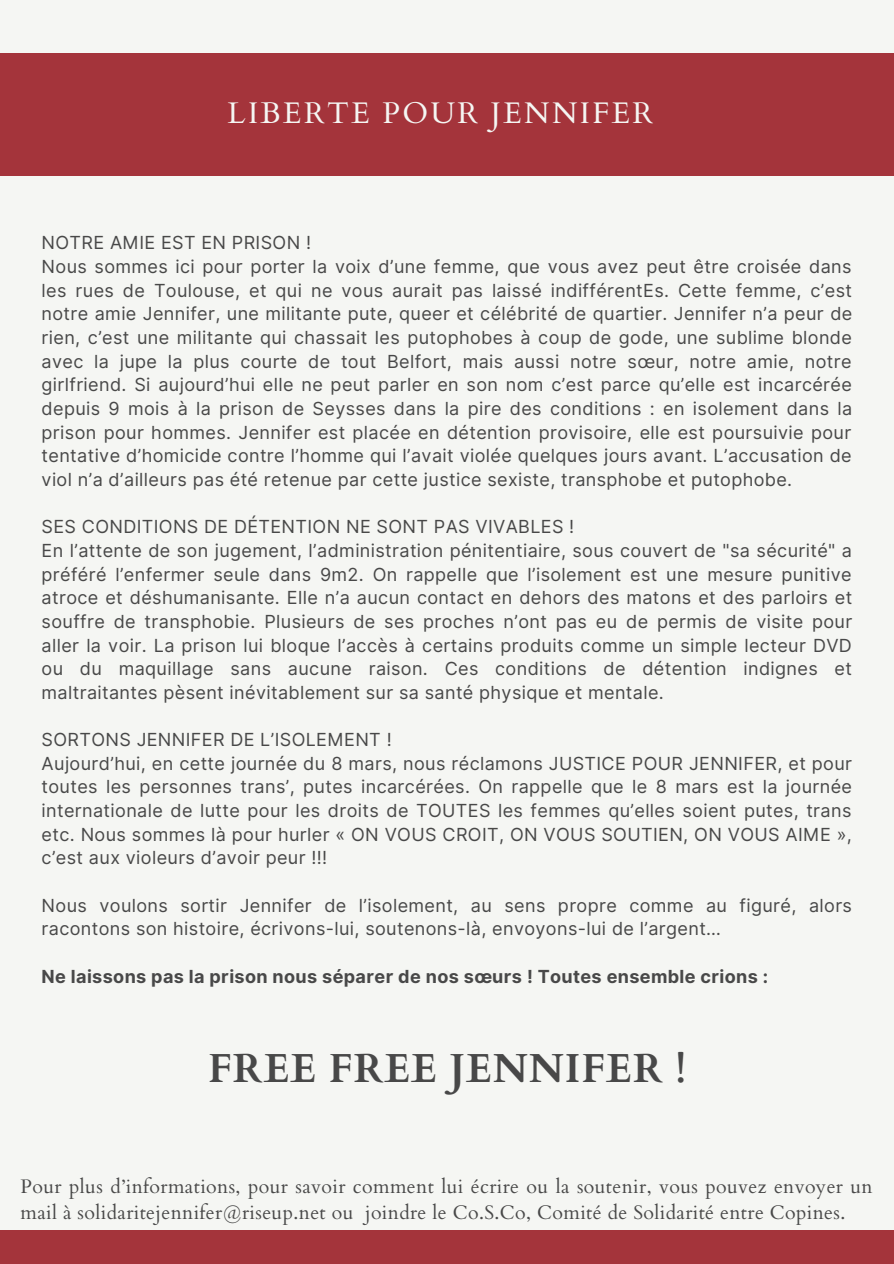
<style>
.page{position:relative;width:894px;height:1264px;background:#fff}
.page>*{position:absolute;margin:0;border:0;box-sizing:border-box;transform-origin:0 0}
.t1{font:700 40.65px "Cardo";letter-spacing:.02em;color:#484848}
.t2{font:29.85px "Cardo";letter-spacing:.08em;color:#f5f6f3}
.t3{font:19.5px/26px "Cardo";letter-spacing:.02em;color:#484848}
.t4{font:18px/23.7px "Inter";letter-spacing:.02em;color:#484848}
.t5{font:700 18px "Inter";letter-spacing:.02em;color:#484848}
</style>
<div class="page">
<div style="left:0;top:0;width:893px;height:1263px;background:#f5f6f3"></div>
<div style="left:0;top:1230px;width:893px;height:33px;background:#a4343b"></div>
<div style="left:0;top:54px;width:893px;height:121px;background:#a4343b"></div>
<h2 class="t2" style="left:227px;top:93px;width:427px">LIBERTE POUR JENNIFER</h2>
<p class="t4" style="left:42px;top:231px;width:812px">NOTRE AMIE EST EN PRISON !<br>Nous sommes ici pour porter la voix d’une femme, que vous avez peut être croisée dans les rues de Toulouse, et qui ne vous aurait pas laissé indifférentEs. Cette femme, c’est notre amie Jennifer, une militante pute, queer et célébrité de quartier. Jennifer n’a peur de rien, c’est une militante qui chassait les putophobes à coup de gode, une sublime blonde avec la jupe la plus courte de tout Belfort, mais aussi notre sœur, notre amie, notre girlfriend. Si aujourd’hui elle ne peut parler en son nom c’est parce qu’elle est incarcérée depuis 9 mois à la prison de Seysses dans la pire des conditions : en isolement dans la prison pour hommes. Jennifer est placée en détention provisoire, elle est poursuivie pour tentative d’homicide contre l’homme qui l’avait violée quelques jours avant. L’accusation de viol n’a d’ailleurs pas été retenue par cette justice sexiste, transphobe et putophobe.</p>
<p class="t4" style="left:42px;top:515px;width:812px">SES CONDITIONS DE DÉTENTION NE SONT PAS VIVABLES !<br>En l’attente de son jugement, l’administration pénitentiaire, sous couvert de "sa sécurité" a préféré l’enfermer seule dans 9m2. On rappelle que l’isolement est une mesure punitive atroce et déshumanisante. Elle n’a aucun contact en dehors des matons et des parloirs et souffre de transphobie. Plusieurs de ses proches n’ont pas eu de permis de visite pour aller la voir. La prison lui bloque l’accès à certains produits comme un simple lecteur DVD ou du maquillage sans aucune raison. Ces conditions de détention indignes et maltraitantes pèsent inévitablement sur sa santé physique et mentale.</p>
<p class="t4" style="left:42px;top:727px;width:811px">SORTONS JENNIFER DE L’ISOLEMENT !<br>Aujourd’hui, en cette journée du 8 mars, nous réclamons JUSTICE POUR JENNIFER, et pour toutes les personnes trans’, putes incarcérées. On rappelle que le 8 mars est la journée internationale de lutte pour les droits de TOUTES les femmes qu’elles soient putes, trans etc. Nous sommes là pour hurler « ON VOUS CROIT, ON VOUS SOUTIEN, ON VOUS AIME », c’est aux violeurs d’avoir peur !!!</p>
<p class="t4" style="left:42px;top:893px;width:811px">Nous voulons sortir Jennifer de l’isolement, au sens propre comme au figuré, alors racontons son histoire, écrivons-lui, soutenons-là, envoyons-lui de l’argent…</p>
<p class="t5" style="left:42px;top:965px;width:728px">Ne laissons pas la prison nous séparer de nos sœurs ! Toutes ensemble crions :</p>
<h1 class="t1" style="left:208px;top:1042px;width:479px">FREE FREE JENNIFER !</h1>
<p class="t3" style="left:21px;top:1173px;width:853px">Pour plus d’informations, pour savoir comment lui écrire ou la soutenir, vous pouvez envoyer un mail à solidaritejennifer@riseup.net ou joindre le Co.S.Co, Comité de Solidarité entre Copines.</p>
</div>
